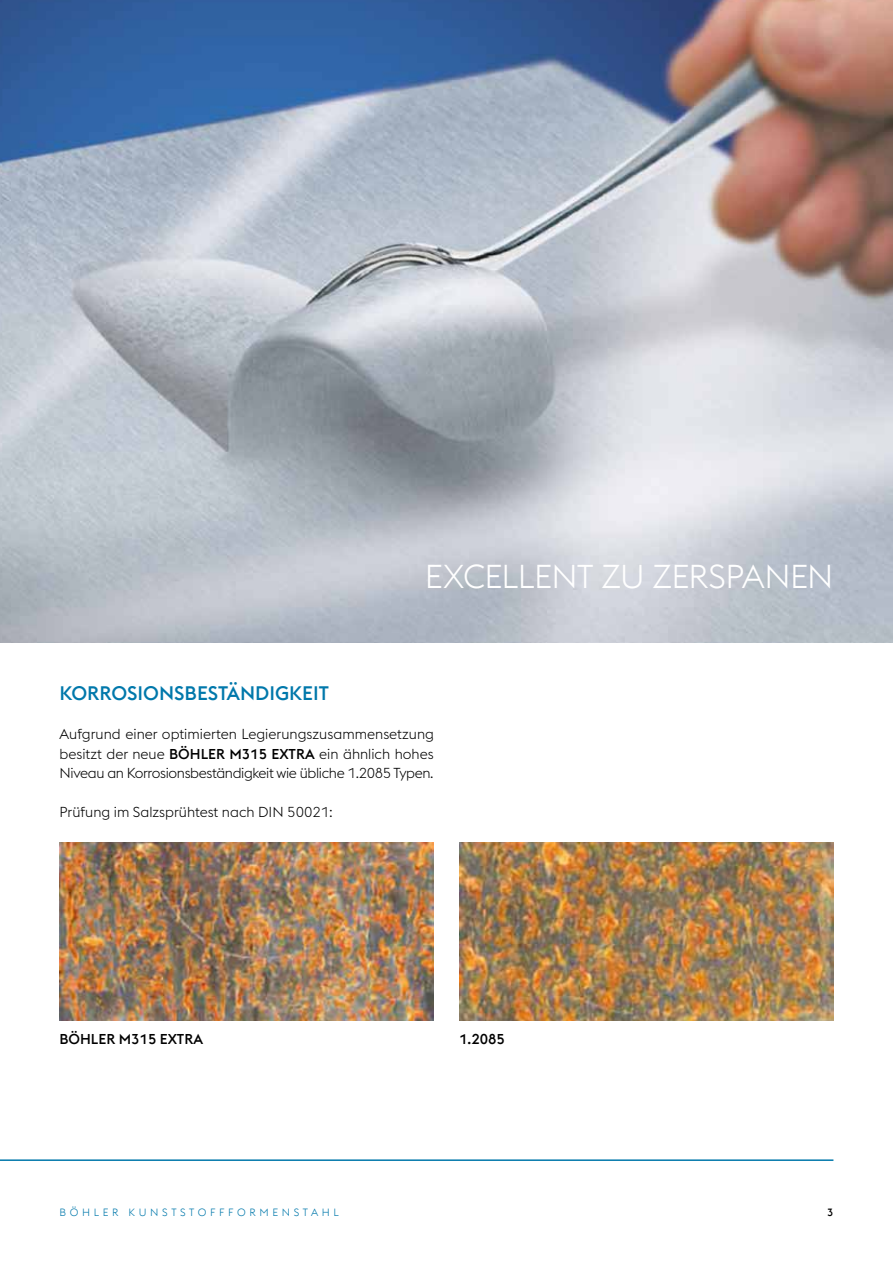
<style>
.page{position:relative;width:893px;height:1263px;background:#fff}
.page>*{position:absolute;margin:0;border:0;box-sizing:border-box;transform-origin:0 0}
.t1{font:300 33px "voestalpine";letter-spacing:-.015em;color:#fff}
.t2{font:500 19.5px "voestalpine";color:#0078ab}
.t3{font:300 14.25px/19.5px "voestalpine";letter-spacing:-.025em;color:#000;text-align:justify}
.t4{font:300 14.25px "voestalpine";color:#000}
.t5{font:500 14.25px "voestalpine";color:#000}
.t6{font:300 10.5px "voestalpine";letter-spacing:.35em;color:#0078ab}
.t7{font:500 10.5px "voestalpine";color:#000}
.s1{font-weight:500}
</style>
<div class="page">
<hr style="left:0;top:1159px;width:833px;height:2px;background:#0078ab">
<img style="left:0;top:0;width:893px;height:642px">
<img style="left:459px;top:842px;width:374px;height:178px">
<img style="left:60px;top:842px;width:373px;height:178px">
<h1 class="t1" style="left:425px;top:557px;width:410px">EXCELLENT ZU ZERSPANEN</h1>
<h2 class="t2" style="left:60px;top:682px;width:271px">KORROSIONSBESTÄNDIGKEIT</h2>
<p class="t3" style="left:60px;top:725px;width:376px">Aufgrund einer optimierten Legierungszusammensetzung besitzt der neue <span class="s1">BÖHLER M315 EXTRA</span> ein ähnlich hohes Niveau an Korrosionsbeständigkeit wie übliche 1.2085 Typen.</p>
<p class="t4" style="left:60px;top:804px;width:275px">Prüfung im Salzsprühtest nach DIN 50021:</p>
<p class="t5" style="left:60px;top:1030px;width:145px">BÖHLER M315 EXTRA</p>
<p class="t5" style="left:459px;top:1030px;width:47px">1.2085</p>
<p class="t6" style="left:60px;top:1206px;width:281px">BÖHLER KUNSTSTOFFFORMENSTAHL</p>
<p class="t7" style="left:827px;top:1205px;width:8px">3</p>
</div>
